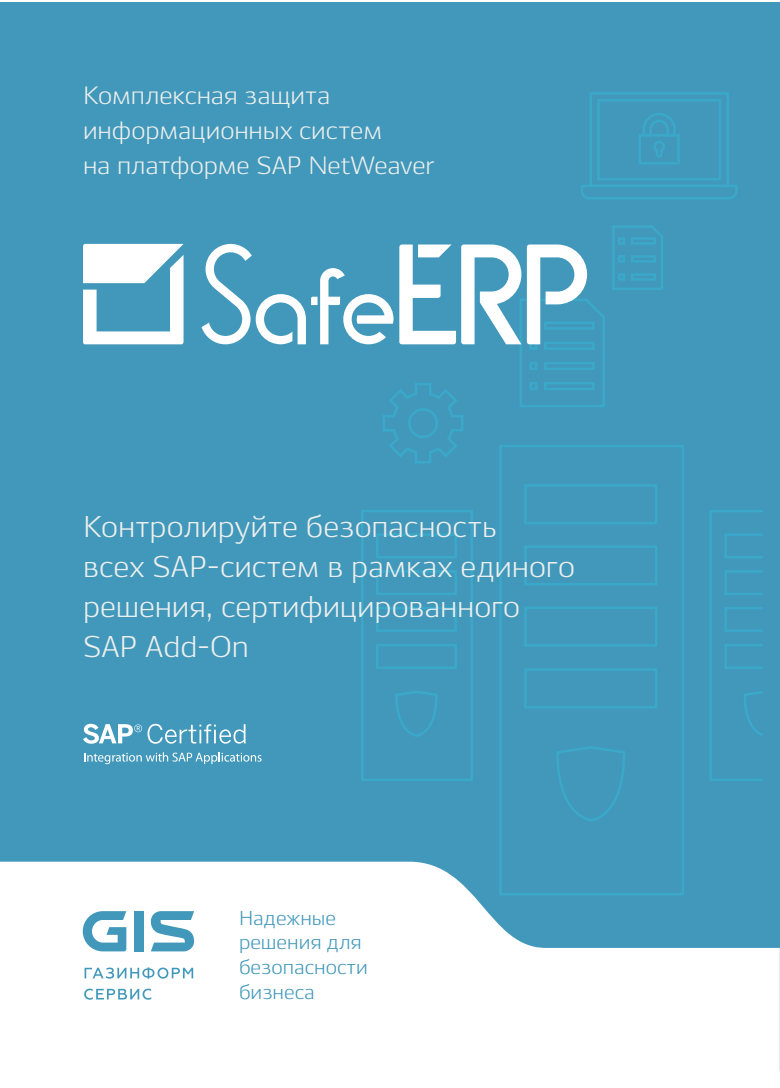
<style>
.page{position:relative;width:780px;height:1088px;background:#fff}
.page>*{position:absolute;margin:0;border:0;box-sizing:border-box;transform-origin:0 0}
.t1{font:30px/40px "ALS Ekibastuz";letter-spacing:-.005em;color:#edefee}
.t2{font:25px/35px "ALS Ekibastuz";letter-spacing:-.005em;color:#edefee}
.t3{font:20px/24.8px "ALS Ekibastuz";color:#4198ba}
</style>
<div class="page">
<div style="left:0;top:2px;width:779px;height:1068px;background:#4198ba"></div>
<div style="left:524px;top:606px;width:133px;height:41px;border:2px solid #3ba8ca"></div>
<div style="left:524px;top:545px;width:133px;height:40px;border:2px solid #3ba8ca"></div>
<div style="left:524px;top:484px;width:133px;height:40px;border:2px solid #3ba8ca"></div>
<div style="left:524px;top:668px;width:133px;height:40px;border:2px solid #3ba8ca"></div>
<div style="left:499px;top:445px;width:185px;height:450px;border:2px solid #3ba8ca"></div>
<svg style="left:556px;top:746px;width:69px;height:75px"></svg>
<div style="left:376px;top:607px;width:81px;height:25px;border:2px solid #3ba8ca"></div>
<div style="left:376px;top:570px;width:81px;height:25px;border:2px solid #3ba8ca"></div>
<div style="left:376px;top:533px;width:81px;height:25px;border:2px solid #3ba8ca"></div>
<div style="left:376px;top:644px;width:81px;height:25px;border:2px solid #3ba8ca"></div>
<div style="left:361px;top:510px;width:112px;height:271px;border:2px solid #3ba8ca"></div>
<svg style="left:395px;top:691px;width:42px;height:46px"></svg>
<svg style="left:710px;top:510px;width:52px;height:271px"></svg>
<svg style="left:581px;top:92px;width:157px;height:107px"></svg>
<svg style="left:0;top:862px;width:779px;height:208px;fill:#fff"></svg>
<div style="left:134px;top:911px;width:9px;height:40px;background:#4198ba"></div>
<svg style="left:83px;top:911px;width:43px;height:40px"></svg>
<svg style="left:151px;top:911px;width:43px;height:40px"></svg>
<svg style="left:85px;top:967px;width:108px;height:12px"></svg>
<svg style="left:84px;top:988px;width:67px;height:12px"></svg>
<svg style="left:83px;top:244px;width:100px;height:100px"></svg>
<svg style="left:201px;top:226px;width:463px;height:239px"></svg>
<svg style="left:84px;top:752px;width:177px;height:12px"></svg>
<svg style="left:83px;top:724px;width:163px;height:20px"></svg>
<p class="t2" style="left:83px;top:78px;width:353px">Комплексная защита информационных систем<br>на платформе SAP NetWeaver</p>
<p class="t1" style="left:83px;top:506px;width:493px">Контролируйте безопасность<br>всех SAP-систем в рамках единого решения, сертифицированного<br>SAP Add-On</p>
<p class="t3" style="left:239px;top:905px;width:130px">Надежные решения для безопасности бизнеса</p>
</div>
